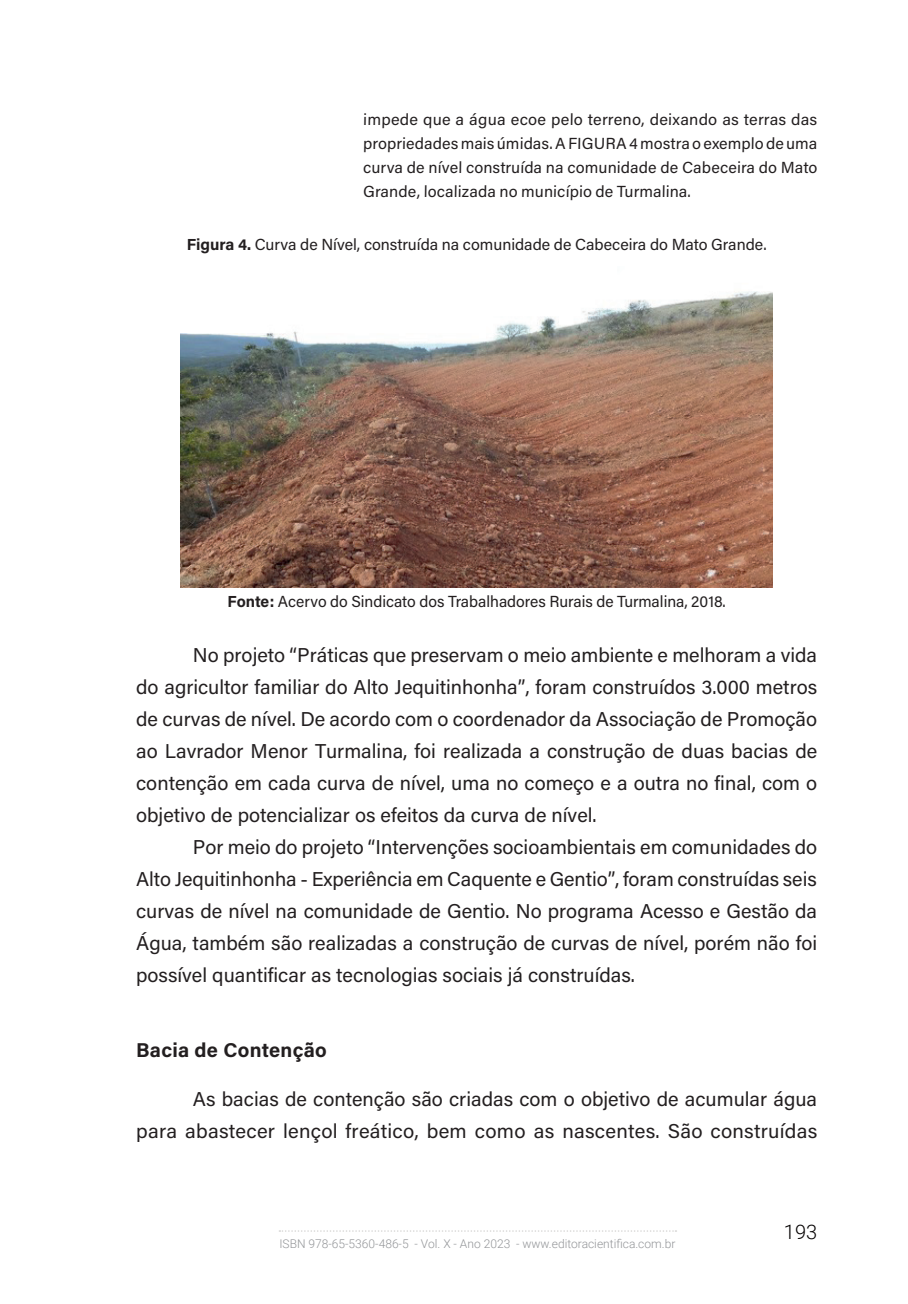
<style>
.page{position:relative;width:908px;height:1304px;background:#fff}
.page>*{position:absolute;margin:0;border:0;box-sizing:border-box;transform-origin:0 0}
._04_texto{font:20px/32px "Acumin Pro";color:#231f20;text-align:justify}
._01_sub-titulo{font:700 20px "Acumin Pro";letter-spacing:.01em;color:#231f20}
.t1{font:300 20px "Roboto";color:#040101}
._04_citacao{font:16px/24px "Acumin Pro";letter-spacing:.015em;color:#231f20;text-align:justify}
._06_figura-quadro-tabela{font:16px "Acumin Pro";color:#231f20}
._06_fonte{font:16px "Acumin Pro";color:#231f20}
.t2{font:300 12px "Roboto";color:#939598}
.s1{font-weight:700}
</style>
<div class="page">
<svg style="left:279px;top:1230px;width:397px;height:2px"></svg>
<img style="left:181px;top:291px;width:591px;height:297px">
<p class="_04_citacao" style="left:363px;top:107px;width:456px">impede que a água ecoe pelo terreno, deixando as terras das propriedades mais úmidas. A FIGURA 4 mostra o exemplo de uma curva de nível construída na comunidade de Cabeceira do Mato Grande, localizada no município de Turmalina.</p>
<p class="_06_figura-quadro-tabela" style="left:187px;top:234px;width:581px"><span class="s1">Figura 4.</span> Curva de Nível, construída na comunidade de Cabeceira do Mato Grande.</p>
<p class="_06_fonte" style="left:227px;top:590px;width:499px"><span class="s1">Fonte:</span> Acervo do Sindicato dos Trabalhadores Rurais de Turmalina, 2018.</p>
<p class="_04_texto" style="left:136px;top:638px;width:682px;text-indent:57px">No projeto “Práticas que preservam o meio ambiente e melhoram a vida do agricultor familiar do Alto Jequitinhonha”, foram construídos 3.000 metros de curvas de nível. De acordo com o coordenador da Associação de Promoção ao Lavrador Menor Turmalina, foi realizada a construção de duas bacias de contenção em cada curva de nível, uma no começo e a outra no final, com o objetivo de potencializar os efeitos da curva de nível.</p>
<p class="_04_texto" style="left:136px;top:830px;width:682px;text-indent:57px">Por meio do projeto “Intervenções socioambientais em comunidades do Alto Jequitinhonha - Experiência em Caquente e Gentio”, foram construídas seis curvas de nível na comunidade de Gentio. No programa Acesso e Gestão da Água, também são realizadas a construção de curvas de nível, porém não foi possível quantificar as tecnologias sociais já construídas.</p>
<p class="_01_sub-titulo" style="left:136px;top:1036px;width:192px">Bacia de Contenção</p>
<p class="_04_texto" style="left:136px;top:1082px;width:682px;text-align:right">As bacias de contenção são criadas com o objetivo de acumular água<br>para abastecer lençol freático, bem como as nascentes. São construídas</p>
<p class="t2" style="left:279px;top:1235px;width:397px">ISBN 978-65-5360-486-5 - Vol. X - Ano 2023 - www.editoracientifica.com.br</p>
<p class="t1" style="left:783px;top:1218px;width:35px">193</p>
</div>
